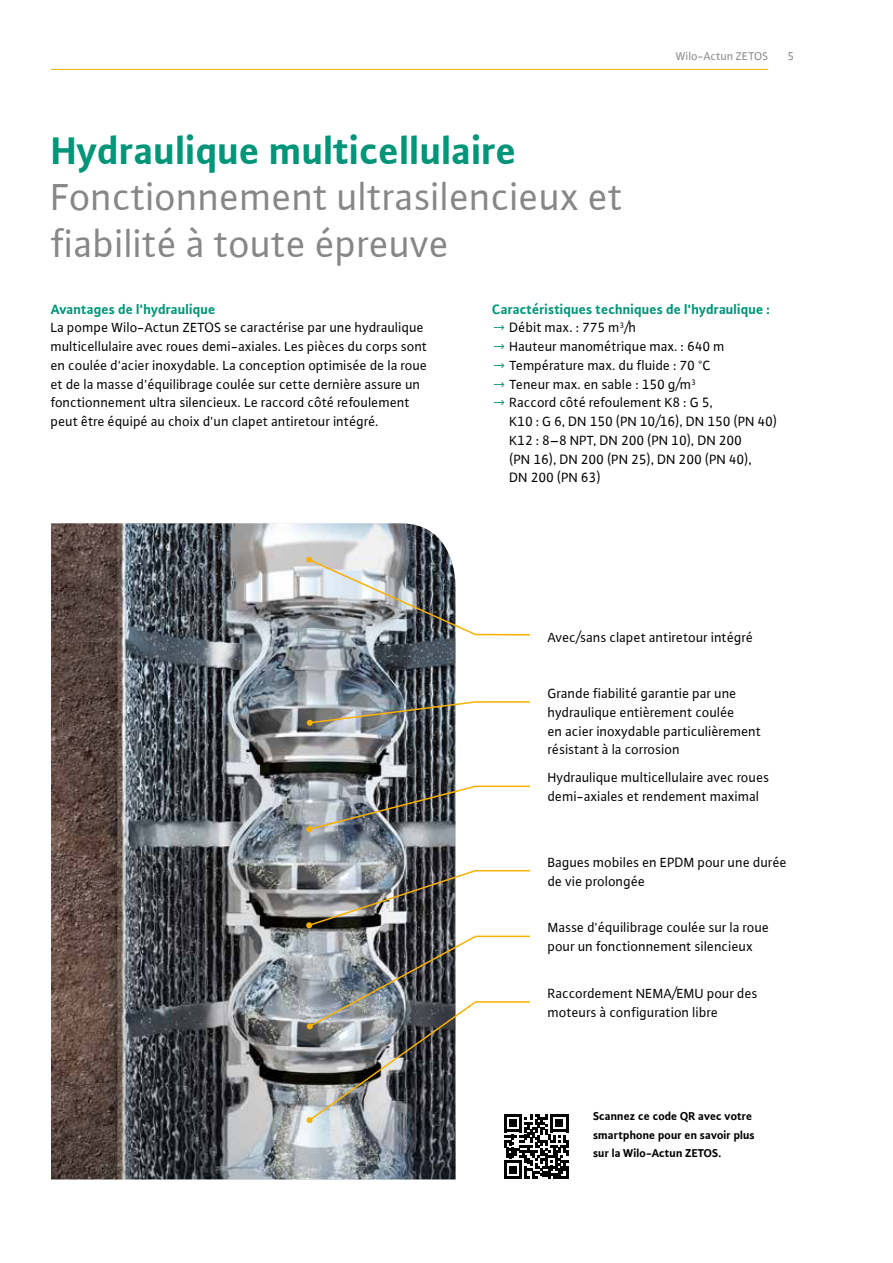
<style>
.page{position:relative;width:893px;height:1263px;background:#fff}
.page>*{position:absolute;margin:0;border:0;box-sizing:border-box;transform-origin:0 0}
.t1{font:40.5px/46.8px "WILO Plus Global";color:#878787}
.t2{font:700 40.5px "WILO Plus Global";color:#009579}
.t3{font:14.25px/18.8px "WILO Plus Global";color:#000}
.t4{font:700 14.25px "WILO Plus Global";color:#009579}
.t5{font:700 12px/18.8px "WILO Plus Global";color:#000}
.t6{font:12px "WILO Plus Global";color:#878787}
.s1{color:#009579}
</style>
<div class="page">
<img style="left:51px;top:523px;width:404px;height:656px">
<hr style="left:51px;top:69px;width:717px;height:1px;background:#f9b000">
<img style="left:307px;top:700px;width:223px;height:26px">
<svg style="left:306px;top:785px;width:224px;height:47px"></svg>
<svg style="left:306px;top:869px;width:224px;height:59px"></svg>
<svg style="left:306px;top:557px;width:224px;height:79px"></svg>
<svg style="left:307px;top:935px;width:261px;height:244px"></svg>
<p class="t6" style="left:676px;top:49px;width:94px">Wilo-Actun ZETOS</p>
<p class="t6" style="left:788px;top:49px;width:8px">5</p>
<h1 class="t2" style="left:51px;top:126px;width:467px">Hydraulique multicellulaire</h1>
<h1 class="t1" style="left:51px;top:173px;width:574px">Fonctionnement ultrasilencieux et fiabilité à toute épreuve</h1>
<p class="t4" style="left:51px;top:300px;width:166px">Avantages de l'hydraulique</p>
<p class="t3" style="left:51px;top:318px;width:378px">La pompe Wilo-Actun ZETOS se caractérise par une hydraulique multicellulaire avec roues demi-axiales. Les pièces du corps sont en coulée d'acier inoxydable. La conception optimisée de la roue et de la masse d'équilibrage coulée sur cette dernière assure un fonctionnement ultra silencieux. Le raccord côté refoulement peut être équipé au choix d'un clapet antiretour intégré.</p>
<p class="t4" style="left:492px;top:300px;width:279px">Caractéristiques techniques de l'hydraulique :</p>
<p class="t3" style="left:492px;top:318px;width:146px"><span class="s1">→</span> Débit max. : 775 m<sup>3</sup>/h</p>
<p class="t3" style="left:492px;top:337px;width:234px"><span class="s1">→</span> Hauteur manométrique max. : 640 m</p>
<p class="t3" style="left:492px;top:355px;width:221px"><span class="s1">→</span> Température max. du fluide : 70 °C</p>
<p class="t3" style="left:492px;top:374px;width:205px"><span class="s1">→</span> Teneur max. en sable : 150 g/m<sup>3</sup></p>
<p class="t3" style="left:510px;top:393px;width:269px;text-indent:-17px"><span class="s1">→</span> Raccord côté refoulement K8 : G 5,<br>K10 : G 6, DN 150 (PN 10/16), DN 150 (PN 40)<br>K12 : 8–8 NPT, DN 200 (PN 10), DN 200<br>(PN 16), DN 200 (PN 25), DN 200 (PN 40),<br>DN 200 (PN 63)</p>
<p class="t3" style="left:548px;top:627px;width:207px">Avec/sans clapet antiretour intégré</p>
<p class="t3" style="left:548px;top:684px;width:215px">Grande fiabilité garantie par une hydraulique entièrement coulée<br>en acier inoxydable particulièrement résistant à la corrosion</p>
<p class="t3" style="left:548px;top:768px;width:223px">Hydraulique multicellulaire avec roues demi-axiales et rendement maximal</p>
<p class="t3" style="left:548px;top:852px;width:241px">Bagues mobiles en EPDM pour une durée de vie prolongée</p>
<p class="t3" style="left:548px;top:918px;width:223px">Masse d'équilibrage coulée sur la roue pour un fonctionnement silencieux</p>
<p class="t3" style="left:548px;top:984px;width:212px">Raccordement NEMA/EMU pour des moteurs à configuration libre</p>
<p class="t5" style="left:593px;top:1106px;width:163px">Scannez ce code QR avec votre smartphone pour en savoir plus sur la Wilo-Actun ZETOS.</p>
</div>
